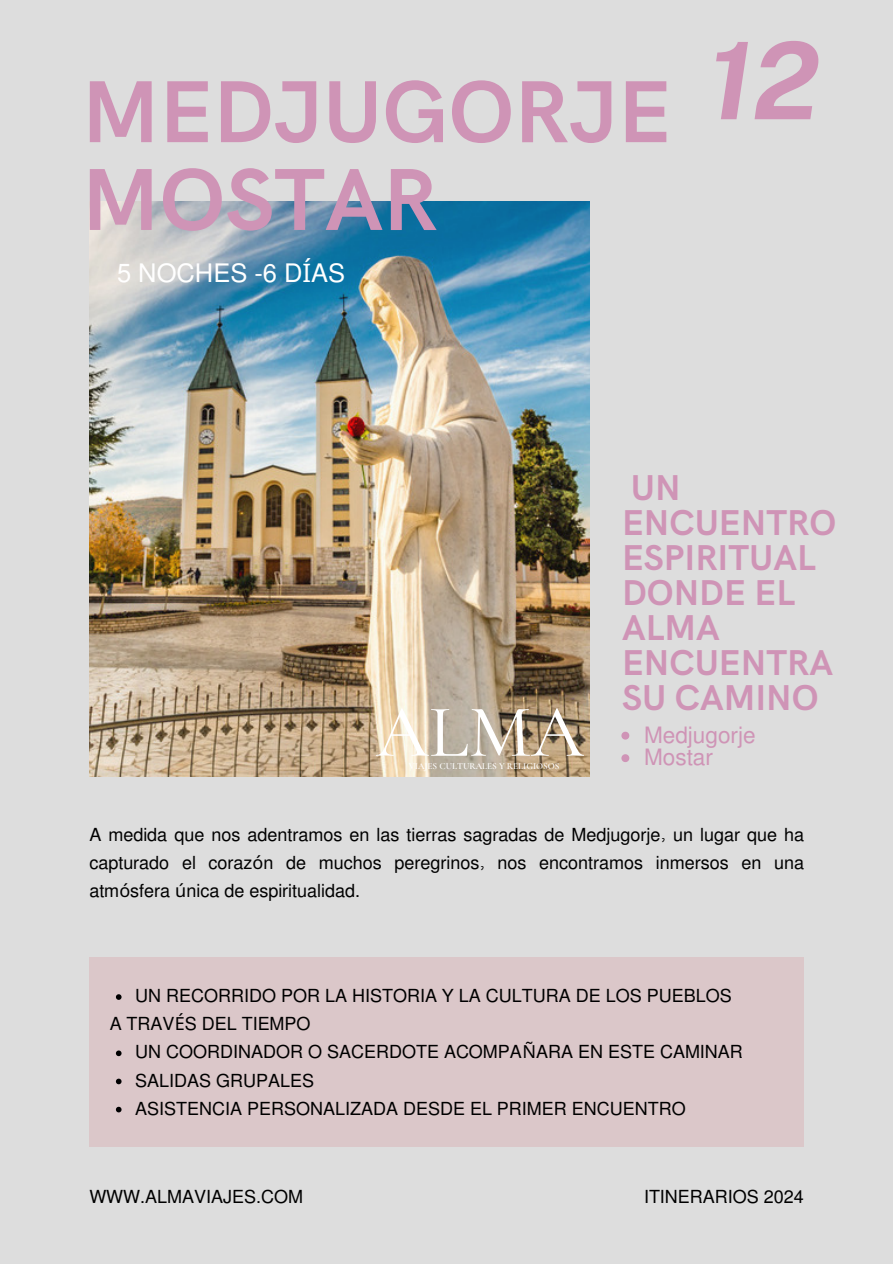
<style>
.page{position:relative;width:893px;height:1264px;background:#fff}
.page>*{position:absolute;margin:0;border:0;box-sizing:border-box;transform-origin:0 0}
.t1{font:italic 700 106.95px "Public Sans";color:#cf94b6}
.t2{font:700 88.2px "HK Grotesk";color:#cf94b6}
.t3{font:500 74.55px "Cormorant Garamond";color:#fff}
.t4{font:700 36px/34.8px "HK Grotesk";color:#cf94b6}
.t5{font:25.5px "Mukti";color:#fff}
.t6{font:22.5px "Mukti";color:#cf94b6}
.t7{font:18px/28.2px "Mukti";color:#000;text-align:justify}
.t8{font:600 9.15px "Cormorant Garamond";color:#fff}
.s1{font-family:"Noto Sans"}
</style>
<div class="page">
<div style="left:0;top:0;width:892px;height:1263px;background:#ddd"></div>
<img style="left:89px;top:201px;width:500px;height:575px">
<div style="left:89px;top:957px;width:715px;height:189px;background:#dbc7c9"></div>
<svg style="left:116px;top:994px;width:5px;height:5px"></svg>
<svg style="left:116px;top:1050px;width:5px;height:6px"></svg>
<svg style="left:116px;top:1078px;width:5px;height:6px"></svg>
<svg style="left:116px;top:1106px;width:5px;height:6px"></svg>
<svg style="left:621px;top:731px;width:8px;height:8px"></svg>
<svg style="left:621px;top:754px;width:8px;height:8px"></svg>
<p class="t2" style="left:82px;top:63px;width:591px">MEDJUGORJE</p>
<p class="t2" style="left:82px;top:150px;width:357px">MOSTAR</p>
<p class="t5" style="left:117px;top:255px;width:230px">5 NOCHES -6 D<span class="s1">Í</span>AS</p>
<p class="t1" style="left:707px;top:18px;width:113px">12</p>
<p class="t3" style="left:376px;top:687px;width:209px">ALMA</p>
<p class="t8" style="left:409px;top:760px;width:152px">VIAJES CULTURALES Y RELIGIOSOS</p>
<p class="t4" style="left:622px;top:472px;width:216px">UN<br>ENCUENTRO<br>ESPIRITUAL<br>DONDE EL<br>ALMA<br>ENCUENTRA<br>SU CAMINO</p>
<p class="t6" style="left:644px;top:719px;width:113px">Medjugorje</p>
<p class="t6" style="left:644px;top:741px;width:70px">Mostar</p>
<p class="t7" style="left:89px;top:819px;width:716px">A medida que nos adentramos en las tierras sagradas de Medjugorje, un lugar que ha capturado el coraz<span class="s1">ó</span>n de muchos peregrinos, nos encontramos inmersos en una atm<span class="s1">ó</span>sfera <span class="s1">ú</span>nica de espiritualidad.</p>
<p class="t7" style="left:135px;top:980px;width:598px">UN RECORRIDO POR LA HISTORIA Y LA CULTURA DE LOS PUEBLOS</p>
<p class="t7" style="left:110px;top:1008px;width:202px">A TRAV<span class="s1">É</span>S DEL TIEMPO</p>
<p class="t7" style="left:135px;top:1037px;width:609px">UN COORDINADOR O SACERDOTE ACOMPA<span class="s1">Ñ</span>ARA EN ESTE CAMINAR</p>
<p class="t7" style="left:135px;top:1065px;width:180px">SALIDAS GRUPALES</p>
<p class="t7" style="left:135px;top:1093px;width:552px">ASISTENCIA PERSONALIZADA DESDE EL PRIMER ENCUENTRO</p>
<p class="t7" style="left:89px;top:1181px;width:215px">WWW.ALMAVIAJES.COM</p>
<p class="t7" style="left:644px;top:1181px;width:161px">ITINERARIOS 2024</p>
</div>
